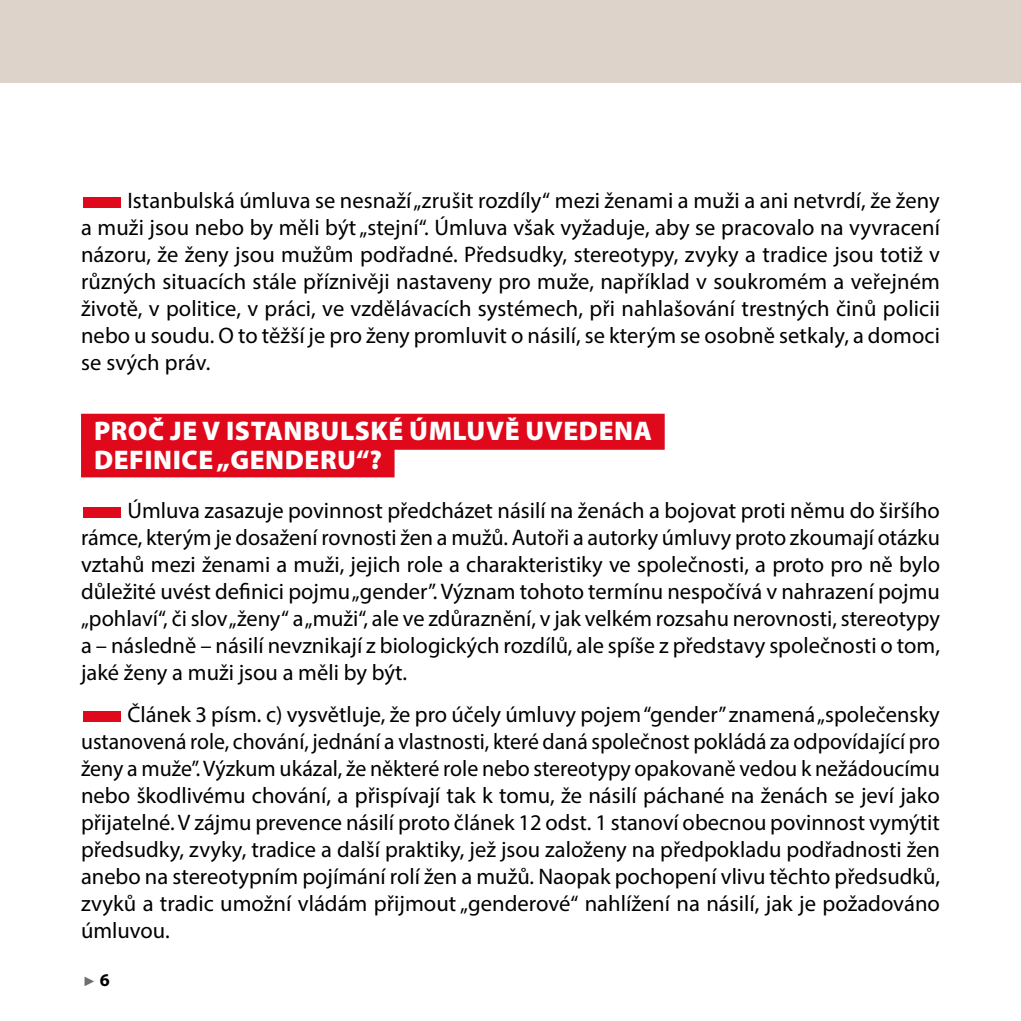
<style>
.page{position:relative;width:1021px;height:1021px;background:#fff}
.page>*{position:absolute;margin:0;border:0;box-sizing:border-box;transform-origin:0 0}
.t1{font:900 27px/29.2px "Myriad Pro";letter-spacing:.02em;color:#fff}
.t2{font:22.5px/27px "Myriad Pro";color:#000;text-align:justify}
.t3{font:13.5px "Arial";color:#706f6f}
.s1{color:#df091b}
.s2{font-family:"Myriad Pro";font-weight:700;font-size:18px;color:#000}
</style>
<div class="page">
<div style="left:81px;top:414px;width:583px;height:36px;background:#df091b"></div>
<div style="left:81px;top:441px;width:313px;height:36px;background:#df091b"></div>
<div style="left:0;top:0;width:1020px;height:83px;background:#ddd3ca"></div>
<p class="t2" style="left:81px;top:187px;width:860px"><span class="s1">■</span>Istanbulská úmluva se nesnaží „zrušit rozdíly“ mezi ženami a muži a ani netvrdí, že ženy a muži jsou nebo by měli být „stejní“. Úmluva však vyžaduje, aby se pracovalo na vyvracení názoru, že ženy jsou mužům podřadné. Předsudky, stereotypy, zvyky a tradice jsou totiž v různých situacích stále příznivěji nastaveny pro muže, například v soukromém a veřejném životě, v politice, v práci, ve vzdělávacích systémech, při nahlašování trestných činů policii nebo u soudu. O to těžší je pro ženy promluvit o násilí, se kterým se osobně setkaly, a domoci se svých práv.</p>
<p class="t1" style="left:94px;top:415px;width:559px">PROČ JE V ISTANBULSKÉ ÚMLUVĚ UVEDENA<br>DEFINICE „GENDERU“?</p>
<p class="t2" style="left:81px;top:496px;width:860px"><span class="s1">■</span>Úmluva zasazuje povinnost předcházet násilí na ženách a bojovat proti němu do širšího rámce, kterým je dosažení rovnosti žen a mužů. Autoři a autorky úmluvy proto zkoumají otázku vztahů mezi ženami a muži, jejich role a charakteristiky ve společnosti, a proto pro ně bylo důležité uvést definici pojmu „gender”. Význam tohoto termínu nespočívá v nahrazení pojmu „pohlaví“, či slov „ženy“ a „muži“, ale ve zdůraznění, v jak velkém rozsahu nerovnosti, stereotypy a – následně – násilí nevznikají z biologických rozdílů, ale spíše z představy společnosti o tom, jaké ženy a muži jsou a měli by být.</p>
<p class="t2" style="left:81px;top:700px;width:860px"><span class="s1">■</span>Článek 3 písm. c) vysvětluje, že pro účely úmluvy pojem “gender” znamená „společensky ustanovená role, chování, jednání a vlastnosti, které daná společnost pokládá za odpovídající pro ženy a muže”. Výzkum ukázal, že některé role nebo stereotypy opakovaně vedou k nežádoucímu nebo škodlivému chování, a přispívají tak k tomu, že násilí páchané na ženách se jeví jako přijatelné. V zájmu prevence násilí proto článek 12 odst. 1 stanoví obecnou povinnost vymýtit předsudky, zvyky, tradice a další praktiky, jež jsou založeny na předpokladu podřadnosti žen anebo na stereotypním pojímání rolí žen a mužů. Naopak pochopení vlivu těchto předsudků, zvyků a tradic umožní vládám přijmout „genderové“ nahlížení na násilí, jak je požadováno úmluvou.</p>
<p class="t3" style="left:83px;top:972px;width:28px">► <span class="s2">6</span></p>
</div>
